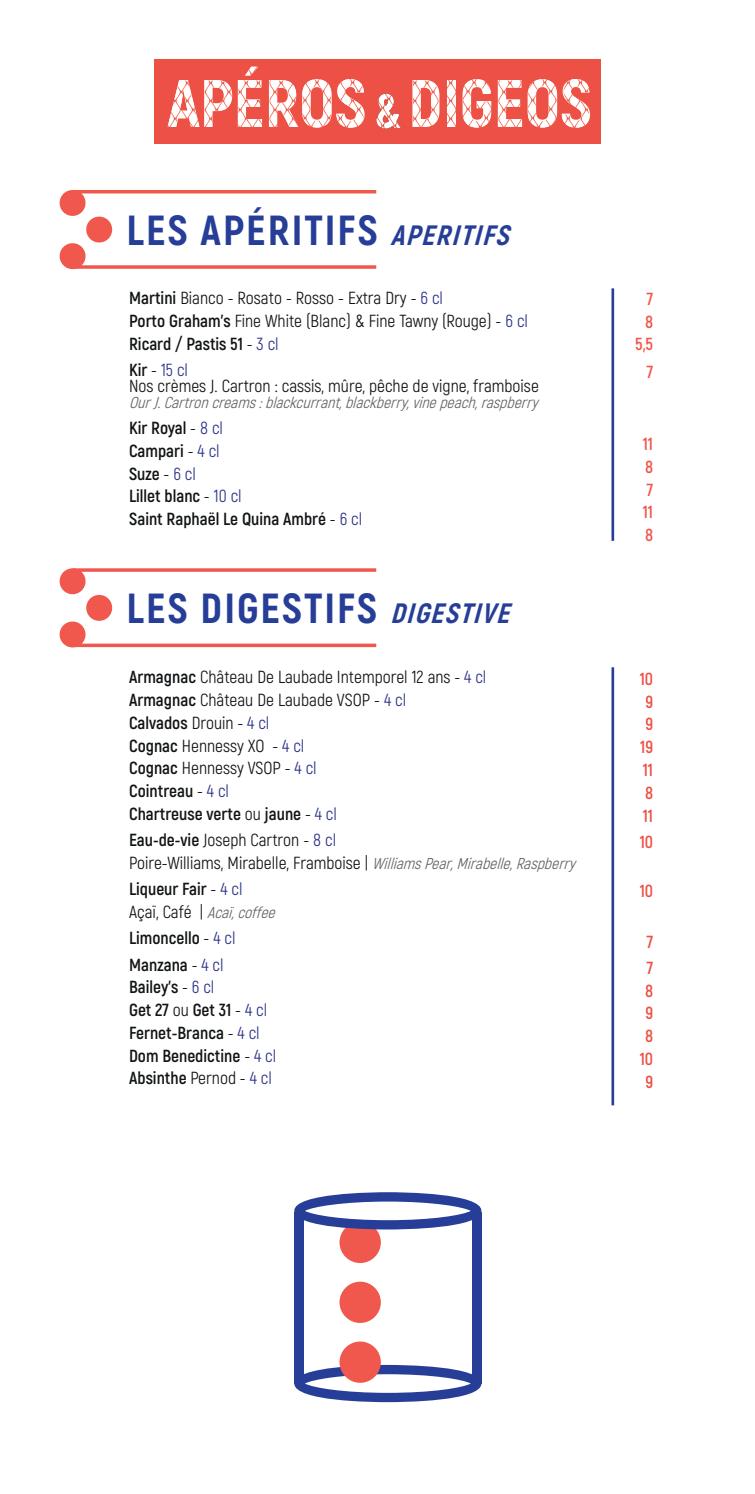
<style>
.page{position:relative;width:755px;height:1494px;background:#fff}
.page>*{position:absolute;margin:0;border:0;box-sizing:border-box;transform-origin:0 0}
.t1{font:800 42px "Akrobat";letter-spacing:.05em;color:#263e98}
.t2{font:17.5px "Akrobat";color:#111416}
.t3{font:700 17.5px "Akrobat";color:#111416}
.t4{font:700 17.5px "Akrobat";color:#ed5044}
.t5{font:700 17.5px "Akrobat";color:#f0584d}
.t6{font:17.5px "Akrobat";color:#2c3388}
.t7{font:italic 15.75px "Akrobat";color:#616365}
.s1{font-style:italic;font-size:28px}
.s2{font-weight:700}
.s3{color:#2c3388}
.s4{font-weight:400}
.s5{font-weight:400;color:#2c3388}
.s6{font-weight:700;color:#111416}
.s7{color:#111416}
.s8{font-style:italic;font-size:15.75px;color:#616365}
.s9{font-style:normal;font-size:17.5px;color:#111416}
</style>
<div class="page">
<div style="left:154px;top:60px;width:446px;height:84px;background:#ed5044"></div>
<svg style="left:412px;top:80px;width:27px;height:47px"></svg>
<svg style="left:497px;top:80px;width:1px;height:47px"></svg>
<svg style="left:179px;top:66px;width:79px;height:61px"></svg>
<svg style="left:529px;top:79px;width:60px;height:49px"></svg>
<img style="left:527px;top:86px;width:29px;height:42px">
<img style="left:462px;top:79px;width:29px;height:49px">
<svg style="left:298px;top:79px;width:66px;height:49px"></svg>
<img style="left:302px;top:86px;width:29px;height:42px">
<img style="left:521px;top:80px;width:1px;height:47px">
<img style="left:498px;top:80px;width:23px;height:47px">
<img style="left:238px;top:80px;width:24px;height:47px">
<img style="left:413px;top:80px;width:22px;height:47px">
<img style="left:269px;top:80px;width:29px;height:47px">
<img style="left:205px;top:80px;width:27px;height:47px">
<img style="left:447px;top:81px;width:8px;height:46px">
<img style="left:167px;top:81px;width:32px;height:46px">
<svg style="left:59px;top:190px;width:54px;height:80px"></svg>
<svg style="left:59px;top:568px;width:54px;height:80px"></svg>
<hr style="left:73px;top:190px;width:303px;height:3px;background:#f0584d">
<svg style="left:73px;top:265px;width:303px;height:4px"></svg>
<hr style="left:73px;top:568px;width:303px;height:3px;background:#f0584d">
<svg style="left:73px;top:643px;width:303px;height:4px"></svg>
<hr style="left:611px;top:667px;width:2px;height:438px;background:#263e98">
<hr style="left:611px;top:288px;width:2px;height:253px;background:#263e98">
<svg style="left:294px;top:1364px;width:187px;height:37px"></svg>
<div style="left:294px;top:1212px;width:9px;height:171px;background:#263e98"></div>
<div style="left:471px;top:1212px;width:10px;height:171px;background:#263e98"></div>
<div style="left:339px;top:1341px;width:41px;height:41px;background:#f0584d;border-radius:50%"></div>
<div style="left:339px;top:1281px;width:41px;height:41px;background:#f0584d;border-radius:50%"></div>
<div style="left:339px;top:1221px;width:41px;height:41px;background:#f0584d;border-radius:50%"></div>
<svg style="left:294px;top:1192px;width:187px;height:37px"></svg>
<img style="left:376px;top:94px;width:24px;height:35px">
<p class="t1" style="left:126px;top:203px;width:392px">LES APÉRITIFS <span class="s1">APERITIFS</span></p>
<p class="t2" style="left:129px;top:288px;width:315px"><span class="s2">Martini</span> Bianco - Rosato - Rosso - Extra Dry - <span class="s3">6 cl</span></p>
<p class="t2" style="left:129px;top:311px;width:400px"><span class="s2">Porto Graham’s</span> Fine White (Blanc) &amp; Fine Tawny (Rouge) - <span class="s3">6 cl</span></p>
<p class="t3" style="left:129px;top:333px;width:151px">Ricard / Pastis 51 <span class="s4">-</span> <span class="s5">3 cl</span></p>
<p class="t6" style="left:129px;top:360px;width:60px"><span class="s6">Kir</span> <span class="s7">-</span> 15 cl</p>
<p class="t2" style="left:129px;top:375px;width:411px">Nos crèmes J. Cartron : cassis, mûre, pêche de vigne, framboise</p>
<p class="t7" style="left:129px;top:393px;width:414px">OurJ.Cartroncreams:blackcurrant,blackberry,vinepeach,raspberry</p>
<p class="t3" style="left:129px;top:417px;width:95px">Kir Royal <span class="s4">-</span> <span class="s5">8 cl</span></p>
<p class="t3" style="left:129px;top:440px;width:92px">Campari <span class="s4">-</span> <span class="s5">4 cl</span></p>
<p class="t3" style="left:129px;top:462px;width:68px">Suze <span class="s4">-</span> <span class="s5">6 cl</span></p>
<p class="t3" style="left:129px;top:485px;width:114px">Lillet blanc <span class="s4">-</span> <span class="s5">10 cl</span></p>
<p class="t3" style="left:129px;top:508px;width:234px">Saint Raphaël Le Quina Ambré <span class="s4">-</span> <span class="s5">6 cl</span></p>
<p class="t1" style="left:126px;top:581px;width:393px">LES DIGESTIFS <span class="s1">DIGESTIVE</span></p>
<p class="t2" style="left:129px;top:666px;width:358px"><span class="s2">Armagnac</span> Château De Laubade Intemporel 12 ans - <span class="s3">4 cl</span></p>
<p class="t2" style="left:129px;top:689px;width:278px"><span class="s2">Armagnac</span> Château De Laubade VSOP - <span class="s3">4 cl</span></p>
<p class="t3" style="left:129px;top:712px;width:142px">Calvados <span class="s4">Drouin -</span> <span class="s5">4 cl</span></p>
<p class="t2" style="left:129px;top:735px;width:176px"><span class="s2">Cognac</span> Hennessy XO - <span class="s3">4 cl</span></p>
<p class="t2" style="left:129px;top:757px;width:189px"><span class="s2">Cognac</span> Hennessy VSOP - <span class="s3">4 cl</span></p>
<p class="t3" style="left:129px;top:780px;width:101px">Cointreau <span class="s4">-</span> <span class="s5">4 cl</span></p>
<p class="t3" style="left:129px;top:803px;width:209px">Chartreuse verte <span class="s4">ou</span> jaune <span class="s4">-</span> <span class="s5">4 cl</span></p>
<p class="t2" style="left:129px;top:829px;width:208px"><span class="s2">Eau-de-vie</span> Joseph Cartron - <span class="s3">8 cl</span></p>
<p class="t2" style="left:129px;top:852px;width:452px">Poire-Williams, Mirabelle, Framboise | <span class="s8">WilliamsPear,Mirabelle,Raspberry</span></p>
<p class="t3" style="left:129px;top:878px;width:115px">Liqueur Fair <span class="s4">-</span> <span class="s5">4 cl</span></p>
<p class="t7" style="left:129px;top:903px;width:152px"><span class="s9">A ç a ï , C a f é |</span> Acaï,coffee</p>
<p class="t3" style="left:129px;top:927px;width:108px">Limoncello <span class="s4">-</span> <span class="s5">4 cl</span></p>
<p class="t3" style="left:129px;top:953px;width:96px">Manzana <span class="s4">-</span> <span class="s5">4 cl</span></p>
<p class="t3" style="left:129px;top:976px;width:87px">Bailey’s <span class="s4">-</span> <span class="s5">6 cl</span></p>
<p class="t3" style="left:129px;top:999px;width:139px">Get 27 <span class="s4">ou</span> Get 31 <span class="s4">-</span> <span class="s5">4 cl</span></p>
<p class="t3" style="left:129px;top:1021px;width:132px">Fernet-Branca <span class="s4">-</span> <span class="s5">4 cl</span></p>
<p class="t3" style="left:129px;top:1044px;width:148px">Dom Benedictine <span class="s4">-</span> <span class="s5">4 cl</span></p>
<p class="t3" style="left:129px;top:1067px;width:144px">Absinthe <span class="s4">Pernod -</span> <span class="s5">4 cl</span></p>
<p class="t5" style="left:646px;top:288px;width:8px">7</p>
<p class="t5" style="left:644px;top:310px;width:10px">8</p>
<p class="t5" style="left:634px;top:333px;width:19px">5,5</p>
<p class="t5" style="left:646px;top:361px;width:8px">7</p>
<p class="t5" style="left:642px;top:433px;width:12px">11</p>
<p class="t5" style="left:644px;top:456px;width:10px">8</p>
<p class="t5" style="left:646px;top:478px;width:8px">7</p>
<p class="t5" style="left:642px;top:501px;width:12px">11</p>
<p class="t5" style="left:644px;top:524px;width:10px">8</p>
<p class="t4" style="left:639px;top:668px;width:15px">10</p>
<p class="t4" style="left:645px;top:690px;width:9px">9</p>
<p class="t4" style="left:645px;top:713px;width:9px">9</p>
<p class="t4" style="left:639px;top:736px;width:14px">19</p>
<p class="t4" style="left:642px;top:759px;width:12px">11</p>
<p class="t4" style="left:644px;top:781px;width:10px">8</p>
<p class="t4" style="left:642px;top:804px;width:12px">11</p>
<p class="t4" style="left:639px;top:830px;width:15px">10</p>
<p class="t4" style="left:639px;top:879px;width:15px">10</p>
<p class="t4" style="left:646px;top:930px;width:8px">7</p>
<p class="t4" style="left:646px;top:956px;width:8px">7</p>
<p class="t4" style="left:644px;top:979px;width:10px">8</p>
<p class="t4" style="left:645px;top:1002px;width:9px">9</p>
<p class="t4" style="left:644px;top:1025px;width:10px">8</p>
<p class="t4" style="left:639px;top:1047px;width:15px">10</p>
<p class="t4" style="left:645px;top:1070px;width:9px">9</p>
</div>
